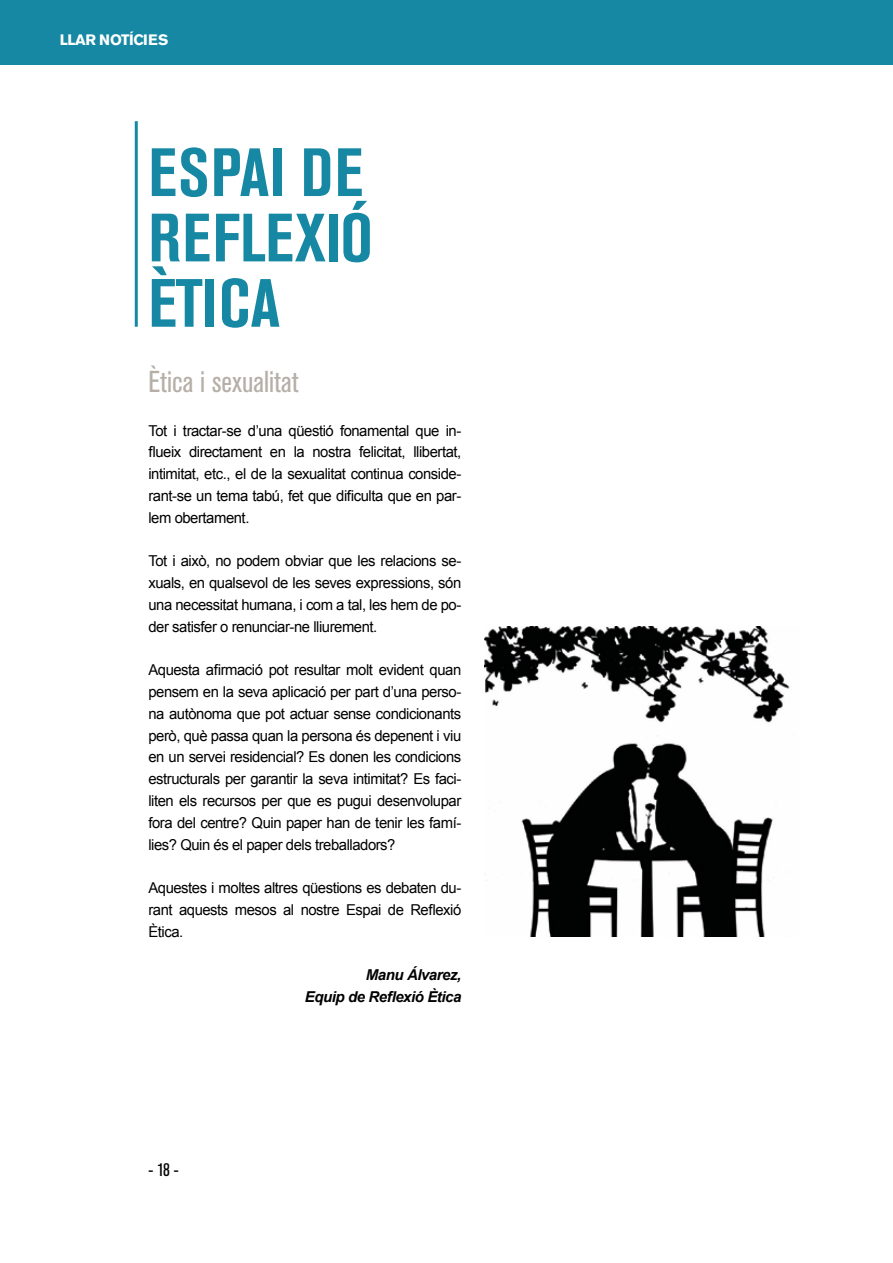
<style>
.page{position:relative;width:893px;height:1263px;background:#fff}
.page>*{position:absolute;margin:0;border:0;box-sizing:border-box;transform-origin:0 0}
.t1{font:700 condensed 67.5px/65.4px "Akzidenz Grotesk BE";letter-spacing:.01em;color:#1788a3}
.t2{font:condensed 30px "Akzidenz Grotesk BE";color:#b6afa7}
.t3{font:condensed 18px "Akzidenz Grotesk BE";color:#000}
.t4{font:15px/21.8px "Arial";letter-spacing:-.03em;color:#000;text-align:justify}
.t5{font:italic 700 15px/21.8px "Arial";letter-spacing:-.03em;color:#000;text-align:right}
.t6{font:700 15px "Akzidenz Grotesk BE";letter-spacing:-.03em;color:#fff}
</style>
<div class="page">
<div style="left:0;top:0;width:893px;height:65px;background:#1788a3"></div>
<hr style="left:135px;top:121px;width:3px;height:206px;background:#1788a3">
<img style="left:485px;top:626px;width:305px;height:311px">
<p class="t6" style="left:60px;top:31px;width:110px">LLAR NOTÍCIES</p>
<h1 class="t1" style="left:148px;top:141px;width:226px">ESPAI DE<br>REFLEXIÓ<br>ÈTICA</h1>
<h2 class="t2" style="left:148px;top:365px;width:152px">Ètica i sexualitat</h2>
<p class="t4" style="left:148px;top:419px;width:314px">Tot i tractar-se d’una qüestió fonamental que in&shy;flueix directament en la nostra felicitat, llibertat, intimitat, etc., el de la sexualitat continua conside&shy;rant-se un tema tabú, fet que dificulta que en par&shy;lem obertament.</p>
<p class="t4" style="left:148px;top:550px;width:314px">Tot i això, no podem obviar que les relacions se&shy;xuals, en qualsevol de les seves expressions, són una necessitat humana, i com a tal, les hem de po&shy;der satisfer o renunciar-ne lliurement.</p>
<p class="t4" style="left:148px;top:659px;width:314px">Aquesta afirmació pot resultar molt evident quan pensem en la seva aplicació per part d’una perso&shy;na autònoma que pot actuar sense condicionants però, què passa quan la persona és depenent i viu en un servei residencial? Es donen les condicions estructurals per garantir la seva intimitat? Es faci&shy;liten els recursos per que es pugui desenvolupar fora del centre? Quin paper han de tenir les famí&shy;lies? Quin és el paper dels treballadors?</p>
<p class="t4" style="left:148px;top:877px;width:314px">Aquestes i moltes altres qüestions es debaten du&shy;rant aquests mesos al nostre Espai de Reflexió Ètica.</p>
<p class="t5" style="left:305px;top:964px;width:158px">Manu Álvarez,<br>Equip de Reflexió Ètica</p>
<p class="t3" style="left:148px;top:1160px;width:32px">- 18 -</p>
</div>
